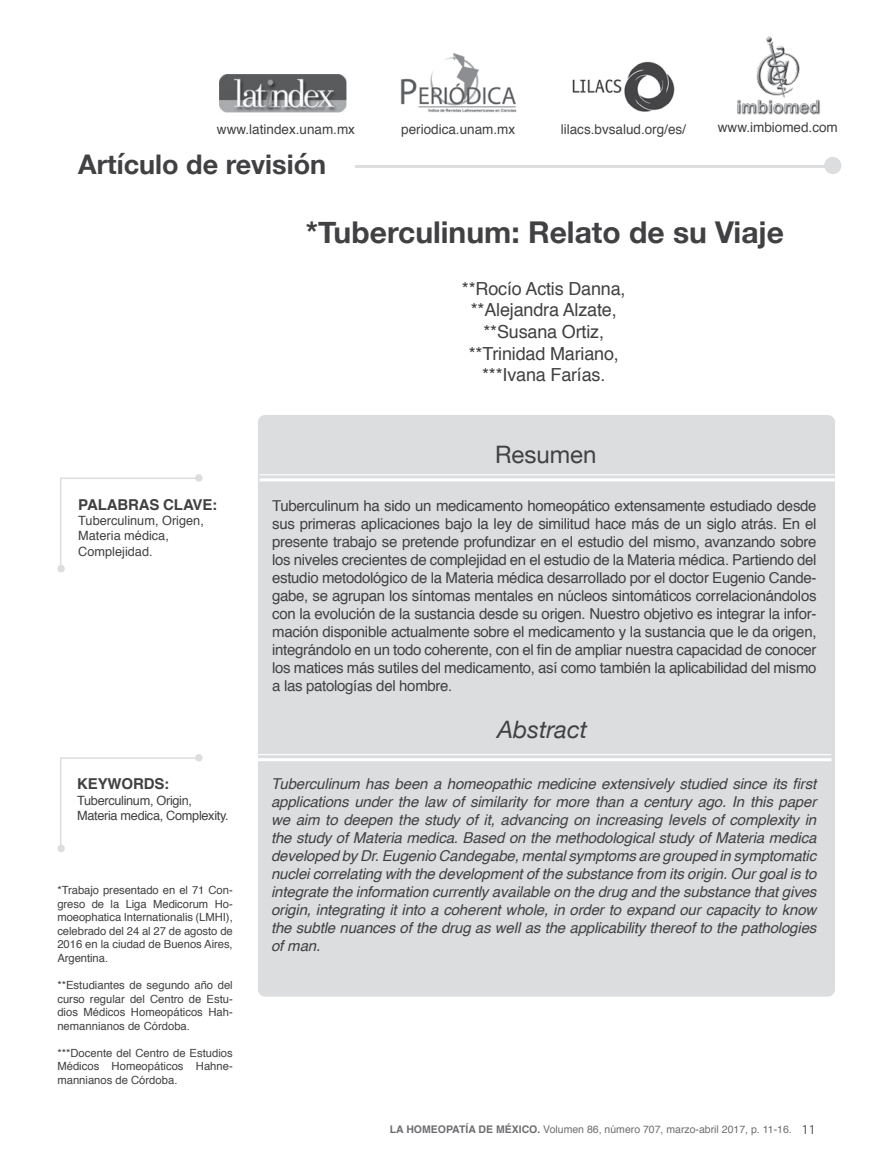
<style>
.page{position:relative;width:893px;height:1170px;background:#fff}
.page>*{position:absolute;margin:0;border:0;box-sizing:border-box;transform-origin:0 0}
.t1{font:700 30px "Helvetica Neue";color:#414042}
.t2{font:700 27px "Helvetica Neue";color:#414042}
.t3{font:italic 24px "Helvetica Neue";color:#414042}
.t4{font:24px "Helvetica Neue";color:#414042}
.t5{font:18px/21.6px "Helvetica";letter-spacing:-.01em;color:#414042;text-align:center}
.t6{font:15px/18px "Helvetica";letter-spacing:-.02em;color:#414042;text-align:justify}
.t7{font:italic 15px/18px "Helvetica";letter-spacing:-.01em;color:#414042;text-align:justify}
.t8{font:700 15px "Helvetica";letter-spacing:-.01em;color:#414042}
.t9{font:13.5px "Helvetica";color:#414042}
.t10{font:12.75px/15.3px "Helvetica";color:#414042}
.t11{font:12.75px/15.3px "Helvetica";letter-spacing:-.025em;color:#414042}
.t12{font:11.25px/13.5px "Helvetica";color:#414042;text-align:justify}
.t13{font:10.5px "Helvetica";color:#6d6e71}
.s1{font-weight:700}
.s2{font-family:"Myriad Pro";font-size:13.5px;color:#58595b}
</style>
<div class="page">
<div style="left:258px;top:415px;width:577px;height:581px;background:#dcddde;border-radius:7px"></div>
<hr style="left:259px;top:478px;width:576px;height:3px;background:#fff">
<hr style="left:259px;top:474px;width:576px;height:1px;background:#fff">
<hr style="left:330px;top:165px;width:496px;height:3px;background:#dcddde">
<div style="left:824px;top:157px;width:17px;height:17px;background:#dcddde;border-radius:50%"></div>
<div style="left:327px;top:153px;width:28px;height:21px;background:#fff"></div>
<img style="left:219px;top:75px;width:128px;height:37px">
<img style="left:400px;top:53px;width:117px;height:60px">
<img style="left:572px;top:61px;width:103px;height:51px">
<img style="left:737px;top:36px;width:83px;height:79px">
<hr style="left:256px;top:758px;width:575px;height:3px;background:#fff">
<hr style="left:256px;top:754px;width:575px;height:1px;background:#fff">
<div style="left:195px;top:474px;width:8px;height:7px;background:#dcddde;border-radius:50%"></div>
<svg style="left:60px;top:476px;width:140px;height:89px"></svg>
<div style="left:57px;top:565px;width:8px;height:7px;background:#dcddde;border-radius:50%"></div>
<div style="left:195px;top:754px;width:8px;height:7px;background:#dcddde;border-radius:50%"></div>
<svg style="left:60px;top:756px;width:140px;height:88px"></svg>
<div style="left:57px;top:844px;width:8px;height:8px;background:#dcddde;border-radius:50%"></div>
<p class="t9" style="left:217px;top:119px;width:140px">www.latindex.unam.mx</p>
<p class="t9" style="left:401px;top:119px;width:116px">periodica.unam.mx</p>
<p class="t9" style="left:561px;top:119px;width:127px">lilacs.bvsalud.org/es/</p>
<h2 class="t2" style="left:78px;top:143px;width:249px">Artículo de revisión</h2>
<p class="t9" style="left:718px;top:117px;width:122px">www.imbiomed.com</p>
<h1 class="t1" style="left:306px;top:208px;width:480px">*Tuberculinum: Relato de su Viaje</h1>
<p class="t8" style="left:78px;top:492px;width:141px">PALABRAS CLAVE:</p>
<p class="t10" style="left:78px;top:513px;width:127px">Tuberculinum, Origen,<br>Materia médica,<br>Complejidad.</p>
<p class="t8" style="left:77px;top:771px;width:94px">KEYWORDS:</p>
<p class="t11" style="left:77px;top:792px;width:153px">Tuberculinum, Origin,<br>Materia medica, Complexity.</p>
<p class="t12" style="left:57px;top:884px;width:177px">*Trabajo presentado en el 71 Con&shy;greso de la Liga Medicorum Ho&shy;moeophatica Internationalis (LMHI), celebrado del 24 al 27 de agosto de 2016 en la ciudad de Buenos Aires, Argentina.</p>
<p class="t12" style="left:57px;top:978px;width:177px">**Estudiantes de segundo año del curso regular del Centro de Estu&shy;dios Médicos Homeopáticos Hah&shy;nemannianos de Córdoba.</p>
<p class="t12" style="left:57px;top:1046px;width:177px">***Docente del Centro de Estudios Médicos Homeopáticos Hahne&shy;mannianos de Córdoba.</p>
<p class="t5" style="left:462px;top:278px;width:165px">**Rocío Actis Danna, **Alejandra Alzate, **Susana Ortiz, **Trinidad Mariano, ***Ivana Farías.</p>
<h3 class="t4" style="left:495px;top:437px;width:103px">Resumen</h3>
<p class="t6" style="left:272px;top:496px;width:546px">Tuberculinum ha sido un medicamento homeopático extensamente estudiado desde sus primeras aplicaciones bajo la ley de similitud hace más de un siglo atrás. En el presente trabajo se pretende profundizar en el estudio del mismo, avanzando sobre los niveles crecientes de complejidad en el estudio de la Materia médica. Partiendo del estudio metodológico de la Materia médica desarrollado por el doctor Eugenio Cande&shy;gabe, se agrupan los síntomas mentales en núcleos sintomáticos correlacionándolos con la evolución de la sustancia desde su origen. Nuestro objetivo es integrar la infor&shy;mación disponible actualmente sobre el medicamento y la sustancia que le da origen, integrándolo en un todo coherente, con el fin de ampliar nuestra capacidad de conocer los matices más sutiles del medicamento, así como también la aplicabilidad del mismo a las patologías del hombre.</p>
<h3 class="t3" style="left:497px;top:712px;width:92px">Abstract</h3>
<p class="t7" style="left:271px;top:775px;width:547px">Tuberculinum has been a homeopathic medicine extensively studied since its first applications under the law of similarity for more than a century ago. In this paper we aim to deepen the study of it, advancing on increasing levels of complexity in the study of Materia medica. Based on the methodological study of Materia medica developed by Dr. Eugenio Candegabe, mental symptoms are grouped in symptomatic nuclei correlating with the development of the substance from its origin. Our goal is to integrate the information currently available on the drug and the substance that gives origin, integrating it into a coherent whole, in order to expand our capacity to know the subtle nuances of the drug as well as the applicability thereof to the pathologies of man.</p>
<p class="t13" style="left:390px;top:1120px;width:427px"><span class="s1">LA HOMEOPATÍA DE MÉXICO.</span> Volumen 86, número 707, marzo-abril 2017, p. 11-16. <span class="s2">11</span></p>
</div>
